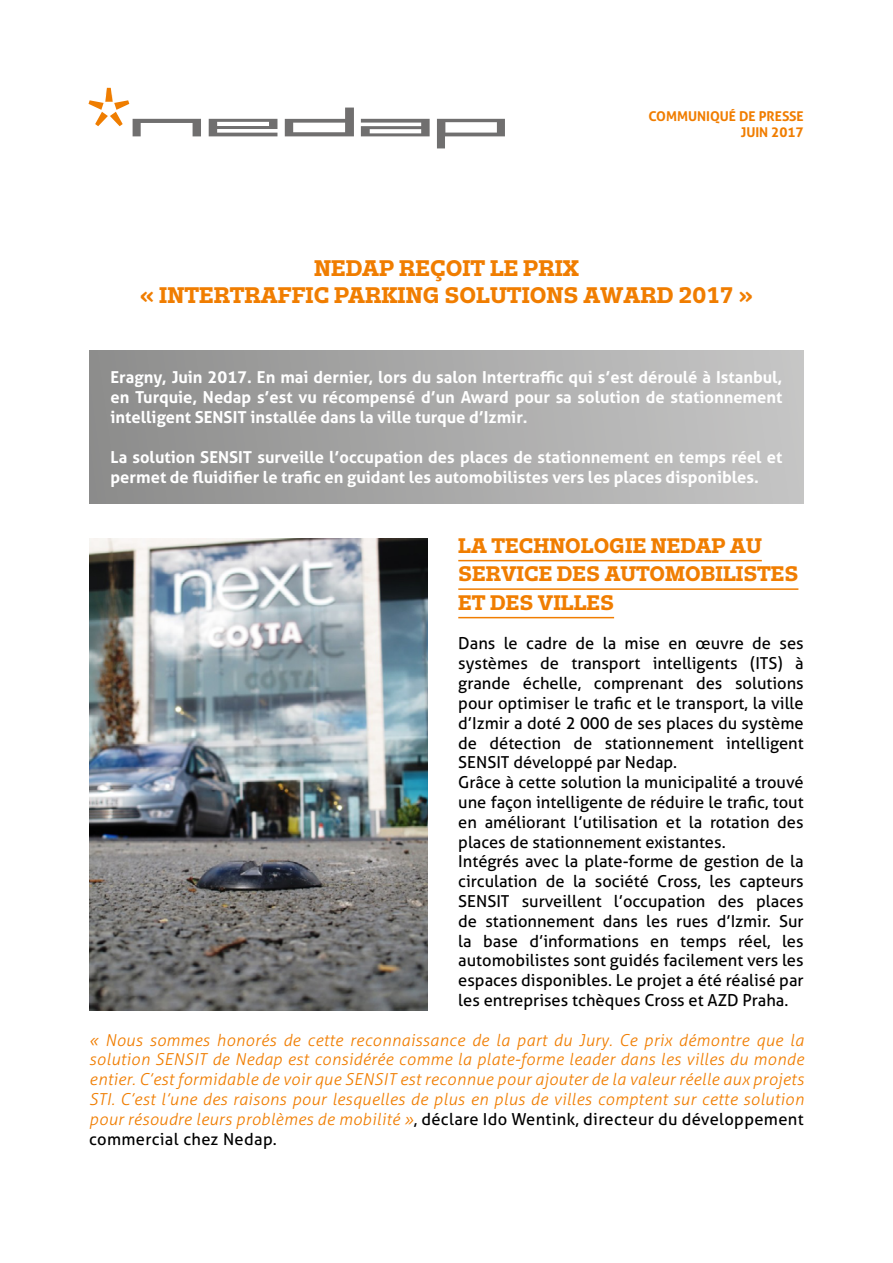
<style>
.page{position:relative;width:893px;height:1263px;background:#fff}
.page>*{position:absolute;margin:0;border:0;box-sizing:border-box;transform-origin:0 0}
.t1{font:700 22.5px/27px "Trivia Slab";color:#f07d00;text-align:center}
.t2{font:700 21px/28.5px "Trivia Slab";color:#f07d00}
.t3{font:16.5px/19.8px "Aller";color:#000}
.t4{font:italic 300 16.5px/19.8px "Aller";letter-spacing:.02em;color:#f07d00;text-align:justify}
.t5{font:700 16.5px/19.8px "Aller";color:#fff;text-align:justify}
.t6{font:700 13.5px "Aller";color:#f07d00}
.s1{font-weight:400;font-style:normal;color:#000}
</style>
<div class="page">
<div style="left:89px;top:350px;width:715px;height:154px;background:linear-gradient(to right,#8c8c8b,#c6c6c6)"></div>
<svg style="left:285px;top:108px;width:69px;height:28px"></svg>
<svg style="left:209px;top:119px;width:68px;height:17px"></svg>
<svg style="left:437px;top:119px;width:68px;height:29px"></svg>
<svg style="left:361px;top:119px;width:69px;height:17px"></svg>
<svg style="left:89px;top:88px;width:112px;height:48px"></svg>
<hr style="left:458px;top:560px;width:304px;height:1px;background:#f07d00">
<hr style="left:458px;top:588px;width:340px;height:2px;background:#f07d00">
<hr style="left:458px;top:617px;width:156px;height:1px;background:#f07d00">
<img style="left:89px;top:538px;width:339px;height:473px">
<p class="t6" style="left:648px;top:108px;width:157px">COMMUNIQUÉ DE PRESSE</p>
<p class="t6" style="left:741px;top:124px;width:64px">JUIN 2017</p>
<h1 class="t1" style="left:140px;top:255px;width:615px">NEDAP REÇOIT LE PRIX<br>« INTERTRAFFIC PARKING SOLUTIONS AWARD 2017 »</h1>
<p class="t5" style="left:111px;top:368px;width:673px">Eragny, Juin 2017. En mai dernier, lors du salon Intertraffic qui s’est déroulé à Istanbul, en Turquie, Nedap s’est vu récompensé d’un Award pour sa solution de stationnement intelligent SENSIT installée dans la ville turque d’Izmir.</p>
<p class="t5" style="left:111px;top:447px;width:673px">La solution SENSIT surveille l’occupation des places de stationnement en temps réel et permet de fluidifier le trafic en guidant les automobilistes vers les places disponibles.</p>
<p class="t2" style="left:458px;top:532px;width:342px">LA TECHNOLOGIE NEDAP AU<br>SERVICE DES AUTOMOBILISTES<br>ET DES VILLES</p>
<p class="t3" style="left:458px;top:634px;width:347px">Dans le cadre de la mise en œuvre de ses systèmes de transport intelligents (ITS) à grande échelle, comprenant des solutions pour optimiser le trafic et le transport, la ville d’Izmir a doté 2 000 de ses places du système de détection de stationnement intelligent SENSIT développé par Nedap.<br>Grâce à cette solution la municipalité a trouvé une façon intelligente de réduire le trafic, tout en améliorant l’utilisation et la rotation des places de stationnement existantes.<br>Intégrés avec la plate-forme de gestion de la circulation de la société Cross, les capteurs SENSIT surveillent l’occupation des places de stationnement dans les rues d’Izmir. Sur la base d’informations en temps réel, les automobilistes sont guidés facilement vers les espaces disponibles. Le projet a été réalisé par les entreprises tchèques Cross et AZD Praha.</p>
<p class="t4" style="left:89px;top:1030px;width:716px">« Nous sommes honorés de cette reconnaissance de la part du Jury. Ce prix démontre que la solution SENSIT de Nedap est considérée comme la plate-forme leader dans les villes du monde entier. C’est formidable de voir que SENSIT est reconnue pour ajouter de la valeur réelle aux projets STI. C’est l’une des raisons pour lesquelles de plus en plus de villes comptent sur cette solution pour résoudre leurs problèmes de mobilité »<span class="s1">, déclare Ido Wentink, directeur du développement commercial chez Nedap.</span></p>
</div>
